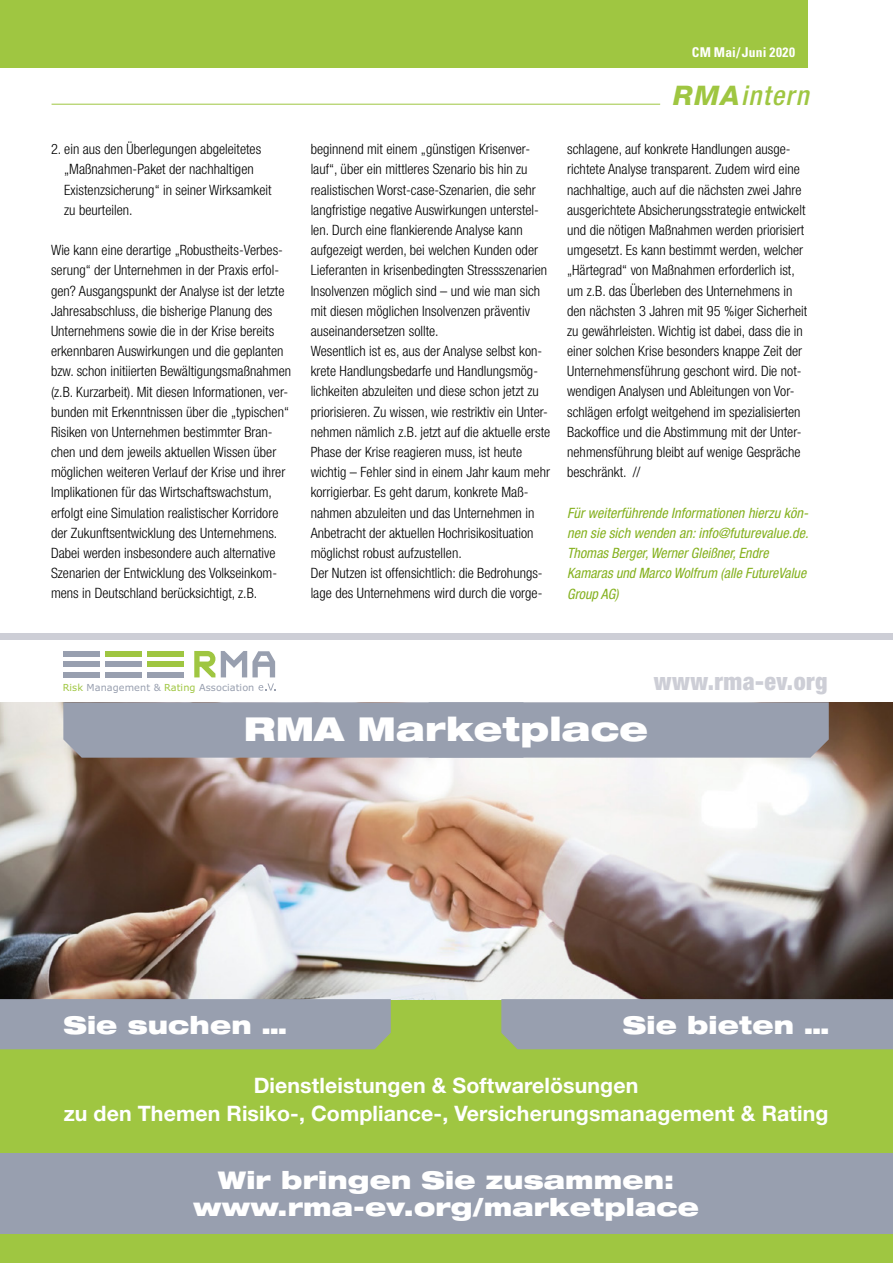
<style>
.page{position:relative;width:893px;height:1263px;background:#fff}
.page>*{position:absolute;margin:0;border:0;box-sizing:border-box;transform-origin:0 0}
.t1{font:900 expanded 33px "Helvetica Neue";letter-spacing:.005em;color:#fff}
.t2{font:italic 500 condensed 27px "Helvetica Neue LT Pro";letter-spacing:.05em;color:#9fc641}
.t3{font:900 expanded 24.45px "Helvetica Neue";letter-spacing:.005em;color:#fff}
.t4{font:900 condensed 24px "Helvetica Neue";letter-spacing:.02em;color:#cdced6}
.t5{font:700 21.3px/28px "Helvetica Neue";letter-spacing:.005em;color:#fff;text-align:center}
.t6{font:300 condensed 14.25px/20.2px "Helvetica Neue LT Pro";color:#000}
.t7{font:italic condensed 14.25px/20.2px "Helvetica Neue LT Pro";color:#85b11f}
.t8{font:700 condensed 13.5px "Univers LT Std";letter-spacing:.02em;color:#fff}
.t9{font:9.75px "Verdana";letter-spacing:.005em;color:#989faf}
.s1{font-weight:800;font-stretch:normal}
.s2{color:#9fc641}
</style>
<div class="page">
<div style="left:0;top:0;width:808px;height:68px;background:#9fc641"></div>
<hr style="left:52px;top:104px;width:608px;height:1px;background:#9fc641">
<div style="left:0;top:999px;width:893px;height:264px;background:#9fc641"></div>
<img style="left:0;top:702px;width:893px;height:297px">
<div style="left:0;top:633px;width:893px;height:6px;background:#cdced6"></div>
<div style="left:0;top:999px;width:391px;height:50px;background:#989faf"></div>
<div style="left:63px;top:702px;width:766px;height:56px;background:#989faf"></div>
<div style="left:0;top:1153px;width:893px;height:81px;background:#989faf"></div>
<div style="left:501px;top:999px;width:392px;height:50px;background:#989faf"></div>
<div style="left:147px;top:651px;width:36px;height:6px;background:#9fc641"></div>
<div style="left:147px;top:662px;width:36px;height:5px;background:#9fc641"></div>
<div style="left:147px;top:672px;width:36px;height:5px;background:#989faf"></div>
<div style="left:105px;top:651px;width:37px;height:6px;background:#9fc641"></div>
<div style="left:105px;top:662px;width:37px;height:5px;background:#989faf"></div>
<div style="left:105px;top:672px;width:37px;height:5px;background:#989faf"></div>
<div style="left:64px;top:651px;width:36px;height:6px;background:#989faf"></div>
<div style="left:64px;top:662px;width:36px;height:5px;background:#989faf"></div>
<div style="left:64px;top:672px;width:36px;height:5px;background:#989faf"></div>
<svg style="left:221px;top:651px;width:54px;height:26px"></svg>
<svg style="left:194px;top:651px;width:21px;height:26px"></svg>
<svg style="left:258px;top:683px;width:17px;height:8px"></svg>
<p class="t8" style="left:692px;top:43px;width:105px">CM Mai/Juni 2020</p>
<p class="t6" style="left:64px;top:139px;width:209px;text-indent:-13px">2. ein aus den Überlegungen abgeleitetes „Maßnahmen-Paket der nachhaltigen Existenzsicherung“ in seiner Wirksamkeit zu beurteilen.</p>
<p class="t6" style="left:51px;top:240px;width:242px">Wie kann eine derartige „Robustheits-Verbes&shy;serung“ der Unternehmen in der Praxis erfol&shy;gen? Ausgangspunkt der Analyse ist der letzte Jahresabschluss, die bisherige Planung des Unternehmens sowie die in der Krise bereits erkennbaren Auswirkungen und die geplanten bzw. schon initiierten Bewältigungsmaßnahmen (z.B. Kurzarbeit). Mit diesen Informationen, ver&shy;bunden mit Erkenntnissen über die „typischen“ Risiken von Unternehmen bestimmter Bran&shy;chen und dem jeweils aktuellen Wissen über möglichen weiteren Verlauf der Krise und ihrer Implikationen für das Wirtschaftswachstum, erfolgt eine Simulation realistischer Korridore der Zukunftsentwicklung des Unternehmens.<br>Dabei werden insbesondere auch alternative Szenarien der Entwicklung des Volkseinkom&shy;mens in Deutschland berücksichtigt, z.B.</p>
<p class="t6" style="left:311px;top:139px;width:241px">beginnend mit einem „günstigen Krisenver&shy;lauf“, über ein mittleres Szenario bis hin zu realistischen Worst-case-Szenarien, die sehr langfristige negative Auswirkungen unterstel&shy;len. Durch eine flankierende Analyse kann aufgezeigt werden, bei welchen Kunden oder Lieferanten in krisenbedingten Stressszenarien Insolvenzen möglich sind – und wie man sich mit diesen möglichen Insolvenzen präventiv auseinandersetzen sollte.<br>Wesentlich ist es, aus der Analyse selbst kon&shy;krete Handlungsbedarfe und Handlungsmög&shy;lichkeiten abzuleiten und diese schon jetzt zu priorisieren. Zu wissen, wie restriktiv ein Unter&shy;nehmen nämlich z.B. jetzt auf die aktuelle erste Phase der Krise reagieren muss, ist heute wichtig – Fehler sind in einem Jahr kaum mehr korrigierbar. Es geht darum, konkrete Maß&shy;nahmen abzuleiten und das Unternehmen in Anbetracht der aktuellen Hochrisikosituation möglichst robust aufzustellen.<br>Der Nutzen ist offensichtlich: die Bedrohungs&shy;lage des Unternehmens wird durch die vorge-</p>
<h2 class="t2" style="left:674px;top:79px;width:137px"><span class="s1">RMA</span>intern</h2>
<p class="t6" style="left:567px;top:139px;width:242px">schlagene, auf konkrete Handlungen ausge&shy;richtete Analyse transparent. Zudem wird eine nachhaltige, auch auf die nächsten zwei Jahre ausgerichtete Absicherungsstrategie entwickelt und die nötigen Maßnahmen werden priorisiert umgesetzt. Es kann bestimmt werden, welcher „Härtegrad“ von Maßnahmen erforderlich ist, um z.B. das Überleben des Unternehmens in den nächsten 3 Jahren mit 95 %iger Sicherheit zu gewährleisten. Wichtig ist dabei, dass die in einer solchen Krise besonders knappe Zeit der Unternehmensführung geschont wird. Die not&shy;wendigen Analysen und Ableitungen von Vor&shy;schlägen erfolgt weitgehend im spezialisierten Backoffice und die Abstimmung mit der Unter&shy;nehmensführung bleibt auf wenige Gespräche beschränkt. //</p>
<p class="t7" style="left:567px;top:503px;width:243px">Für weiterführende Informationen hierzu kön&shy;nen sie sich wenden an: info@futurevalue.de.<br>Thomas Berger, Werner Gleißner, Endre Kamaras und Marco Wolfrum (alle FutureValue Group AG)</p>
<p class="t9" style="left:63px;top:681px;width:193px"><span class="s2">Risk</span> Management &amp; <span class="s2">Rating</span> Association</p>
<h3 class="t4" style="left:654px;top:667px;width:175px">www.rma-ev.org</h3>
<h1 class="t1" style="left:244px;top:708px;width:406px">RMA Marketplace</h1>
<h3 class="t3" style="left:63px;top:1009px;width:225px">Sie suchen …</h3>
<h3 class="t3" style="left:623px;top:1009px;width:207px">Sie bieten …</h3>
<h3 class="t5" style="left:64px;top:1071px;width:766px">Dienstleistungen &amp; Softwarelösungen<br>zu den Themen Risiko-, Compliance-, Versicherungsmanagement &amp; Rating</h3>
<h3 class="t3" style="left:218px;top:1164px;width:458px">Wir bringen Sie zusammen:</h3>
<h3 class="t3" style="left:193px;top:1191px;width:507px">www.rma-ev.org/marketplace</h3>
</div>
